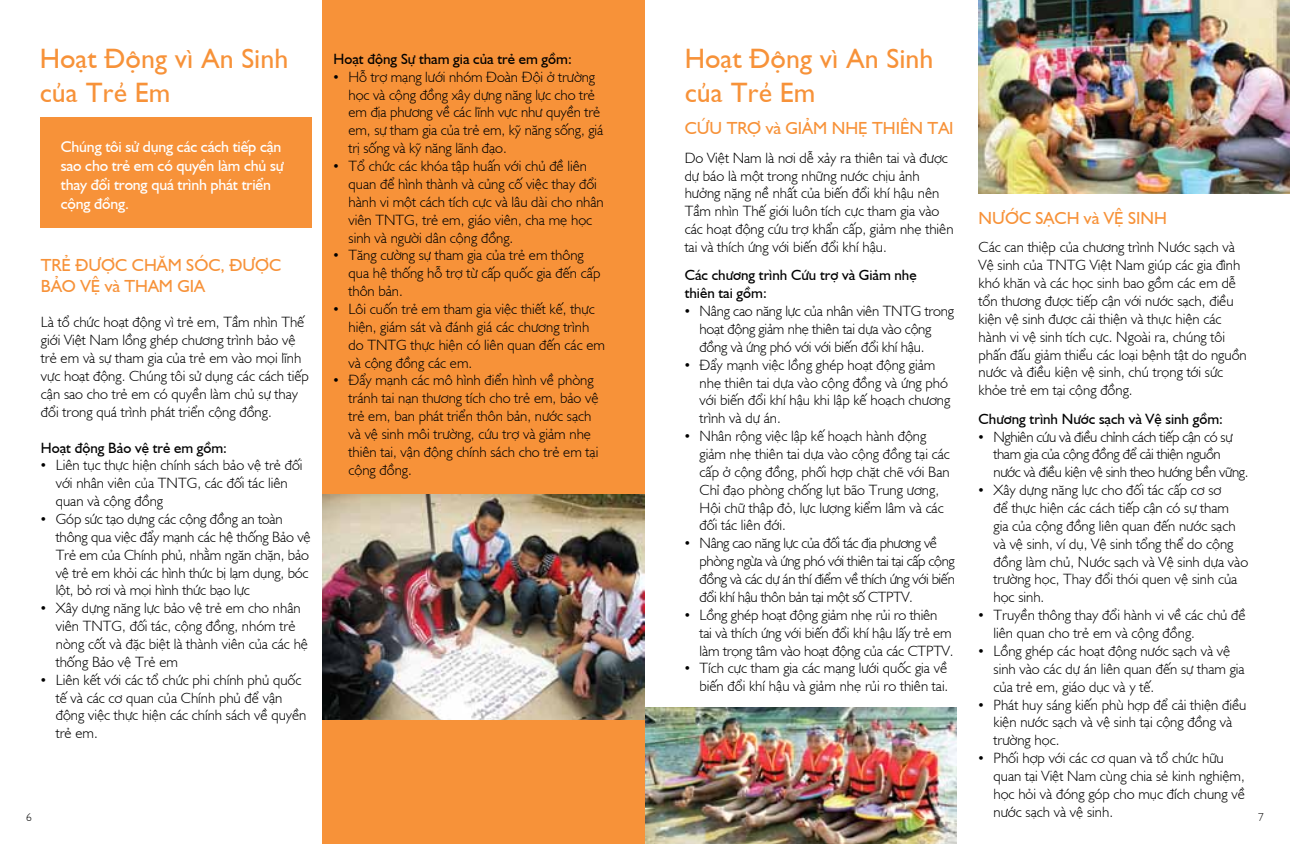
<style>
.page{position:relative;width:1290px;height:844px;background:#fff}
.page>*{position:absolute;margin:0;border:0;box-sizing:border-box;transform-origin:0 0}
.t1{font:28px/33.6px "Gill Sans Regular VU";color:#f79239}
.t2{font:17.5px/21px "Humanist 521 VU";color:#f79239}
.t3{font:15.75px/18.9px "Humanist 521 VU";letter-spacing:-.01em;color:#fff}
.t4{font:14.88px/17.8px "Humanist 521 Light VU";color:#000}
.t5{font:14.88px/17.8px "Humanist 521 Light VU";letter-spacing:-.025em;color:#000}
.t6{font:14.88px/17.8px "Humanist 521 VU";color:#000}
.t7{font:11.38px "Humanist 521 Light VU";color:#000}
.s1{font-family:"Gill Sans Std"}
</style>
<div class="page">
<div style="left:40px;top:117px;width:271px;height:111px;background:#f79239"></div>
<div style="left:322px;top:0;width:323px;height:843px;background:#f79239"></div>
<img style="left:978px;top:0;width:312px;height:193px">
<img style="left:322px;top:495px;width:323px;height:224px">
<img style="left:645px;top:707px;width:311px;height:136px">
<h1 class="t1" style="left:40px;top:40px;width:250px">Hoạt Động vì An Sinh của Trẻ Em</h1>
<h1 class="t1" style="left:685px;top:40px;width:250px">Hoạt Động vì An Sinh của Trẻ Em</h1>
<p class="t6" style="left:334px;top:49px;width:240px">Hoạt động Sự tham gia của trẻ em gồm:</p>
<p class="t4" style="left:348px;top:67px;width:256px;text-indent:-15px"><span class="s1">•</span> Hỗ trợ mạng lưới nhóm Đoàn Đội ở trường học và cộng đồng xây dựng năng lực cho trẻ em địa phương về các lĩnh vực như quyền trẻ em, sự tham gia của trẻ em, kỹ năng sống, giá trị sống và kỹ năng lãnh đạo.</p>
<p class="t4" style="left:348px;top:156px;width:257px;text-indent:-15px"><span class="s1">•</span> Tổ chức các khóa tập huấn với chủ đề liên quan để hình thành và củng cố việc thay đổi hành vi một cách tích cực và lâu dài cho nhân viên TNTG, trẻ em, giáo viên, cha mẹ học sinh và người dân cộng đồng.</p>
<p class="t4" style="left:348px;top:245px;width:253px;text-indent:-15px"><span class="s1">•</span> Tăng cường sự tham gia của trẻ em thông qua hệ thống hỗ trợ từ cấp quốc gia đến cấp thôn bản.</p>
<p class="t4" style="left:348px;top:299px;width:258px;text-indent:-15px"><span class="s1">•</span> Lôi cuốn trẻ em tham gia việc thiết kế, thực hiện, giám sát và đánh giá các chương trình do TNTG thực hiện có liên quan đến các em và cộng đồng các em.</p>
<p class="t4" style="left:348px;top:370px;width:252px;text-indent:-15px"><span class="s1">•</span> Đẩy mạnh các mô hình điển hình về phòng tránh tai nạn thương tích cho trẻ em, bảo vệ trẻ em, ban phát triển thôn bản, nước sạch và vệ sinh môi trường, cứu trợ và giảm nhẹ thiên tai, vận động chính sách cho trẻ em tại cộng đồng.</p>
<p class="t2" style="left:685px;top:116px;width:270px">CỨU TRỢ và GIẢM NHẸ THIÊN TAI</p>
<p class="t4" style="left:685px;top:147px;width:270px">Do Việt Nam là nơi dễ xảy ra thiên tai và được dự báo là một trong những nước chịu ảnh hưởng nặng nề nhất của biến đổi khí hậu nên Tầm nhìn Thế giới luôn tích cực tham gia vào các hoạt động cứu trợ khẩn cấp, giảm nhẹ thiên tai và thích ứng với biến đổi khí hậu.</p>
<p class="t6" style="left:685px;top:265px;width:233px">Các chương trình Cứu trợ và Giảm nhẹ thiên tai gồm:</p>
<p class="t4" style="left:699px;top:301px;width:256px;text-indent:-15px"><span class="s1">•</span> Nâng cao năng lực của nhân viên TNTG trong hoạt động giảm nhẹ thiên tai dựa vào cộng đồng và ứng phó với với biến đổi khí hậu.</p>
<p class="t4" style="left:699px;top:354px;width:252px;text-indent:-15px"><span class="s1">•</span> Đẩy mạnh việc lồng ghép hoạt động giảm nhẹ thiên tai dựa vào cộng đồng và ứng phó với biến đổi khí hậu khi lập kế hoạch chương trình và dự án.</p>
<p class="t4" style="left:699px;top:426px;width:252px;text-indent:-15px"><span class="s1">•</span> Nhân rộng việc lập kế hoạch hành động giảm nhẹ thiên tai dựa vào cộng đồng tại các cấp ở cộng đồng, phối hợp chặt chẽ với Ban Chỉ đạo phòng chống lụt bão Trung ương, Hội chữ thập đỏ, lực lượng kiểm lâm và các đối tác liên đới.</p>
<p class="t5" style="left:699px;top:533px;width:257px;text-indent:-15px"><span class="s1">•</span> Nâng cao năng lực của đối tác địa phương về phòng ngừa và ứng phó với thiên tai tại cấp cộng đồng và các dự án thí điểm về thích ứng với biến đổi khí hậu thôn bản tại một số CTPTV.</p>
<p class="t4" style="left:699px;top:604px;width:256px;text-indent:-15px"><span class="s1">•</span> Lồng ghép hoạt động giảm nhẹ rủi ro thiên<br>tai và thích ứng với biến đổi khí hậu lấy trẻ em làm trọng tâm vào hoạt động của các CTPTV.</p>
<p class="t4" style="left:685px;top:658px;width:265px;text-align:right"><span class="s1">•</span> Tích cực tham gia các mạng lưới quốc gia về biến đổi khí hậu và giảm nhẹ rủi ro thiên tai.</p>
<p class="t3" style="left:61px;top:136px;width:224px">Chúng tôi sử dụng các cách tiếp cận sao cho trẻ em có quyền làm chủ sự thay đổi trong quá trình phát triển cộng đồng.</p>
<p class="t2" style="left:978px;top:206px;width:190px">NƯỚC SẠCH và VỆ SINH</p>
<p class="t4" style="left:978px;top:237px;width:270px">Các can thiệp của chương trình Nước sạch và Vệ sinh của TNTG Việt Nam giúp các gia đình khó khăn và các học sinh bao gồm các em dễ tổn thương được tiếp cận với nước sạch, điều kiện vệ sinh được cải thiện và thực hiện các hành vi vệ sinh tích cực. Ngoài ra, chúng tôi phấn đấu giảm thiểu các loại bệnh tật do nguồn nước và điều kiện vệ sinh, chú trọng tới sức khỏe trẻ em tại cộng đồng.</p>
<p class="t6" style="left:978px;top:408px;width:246px">Chương trình Nước sạch và Vệ sinh gồm:</p>
<p class="t5" style="left:993px;top:426px;width:256px;text-indent:-15px"><span class="s1">•</span> Nghiên cứu và điều chỉnh cách tiếp cận có sự tham gia của cộng đồng để cải thiện nguồn nước và điều kiện vệ sinh theo hướng bền vững.</p>
<p class="t4" style="left:993px;top:480px;width:256px;text-indent:-15px"><span class="s1">•</span> Xây dựng năng lực cho đối tác cấp cơ sơ<br>để thực hiện các cách tiếp cận có sự tham<br>gia của cộng đồng liên quan đến nước sạch và vệ sinh, ví dụ, Vệ sinh tổng thể do cộng đồng làm chủ, Nước sạch và Vệ sinh dựa vào trường học, Thay đổi thói quen vệ sinh của học sinh.</p>
<p class="t4" style="left:993px;top:605px;width:254px;text-indent:-15px"><span class="s1">•</span> Truyền thông thay đổi hành vi về các chủ đề liên quan cho trẻ em và cộng đồng.</p>
<p class="t4" style="left:993px;top:640px;width:253px;text-indent:-15px"><span class="s1">•</span> Lồng ghép các hoạt động nước sạch và vệ sinh vào các dự án liên quan đến sự tham gia của trẻ em, giáo dục và y tế.</p>
<p class="t4" style="left:993px;top:694px;width:254px;text-indent:-15px"><span class="s1">•</span> Phát huy sáng kiến phù hợp để cải thiện điều kiện nước sạch và vệ sinh tại cộng đồng và trường học.</p>
<p class="t4" style="left:993px;top:747px;width:253px;text-indent:-15px"><span class="s1">•</span> Phối hợp với các cơ quan và tổ chức hữu quan tại Việt Nam cùng chia sẻ kinh nghiệm, học hỏi và đóng góp cho mục đích chung về nước sạch và vệ sinh.</p>
<p class="t2" style="left:41px;top:253px;width:242px">TRẺ ĐƯỢC CHĂM SÓC, ĐƯỢC<br>BẢO VỆ và THAM GIA</p>
<p class="t4" style="left:41px;top:312px;width:269px">Là tổ chức hoạt động vì trẻ em, Tầm nhìn Thế giới Việt Nam lồng ghép chương trình bảo vệ trẻ em và sự tham gia của trẻ em vào mọi lĩnh vực hoạt động. Chúng tôi sử dụng các cách tiếp cận sao cho trẻ em có quyền làm chủ sự thay đổi trong quá trình phát triển cộng đồng.</p>
<p class="t6" style="left:41px;top:437px;width:188px">Hoạt động Bảo vệ trẻ em gồm:</p>
<p class="t4" style="left:56px;top:455px;width:248px;text-indent:-15px"><span class="s1">•</span> Liên tục thực hiện chính sách bảo vệ trẻ đối với nhân viên của TNTG, các đối tác liên quan và cộng đồng</p>
<p class="t4" style="left:56px;top:508px;width:256px;text-indent:-15px"><span class="s1">•</span> Góp sức tạo dựng các cộng đồng an toàn thông qua việc đẩy mạnh các hệ thống Bảo vệ Trẻ em của Chính phủ, nhằm ngăn chặn, bảo vệ trẻ em khỏi các hình thức bị lạm dụng, bóc lột, bỏ rơi và mọi hình thức bạo lực</p>
<p class="t4" style="left:56px;top:598px;width:254px;text-indent:-15px"><span class="s1">•</span> Xây dựng năng lực bảo vệ trẻ em cho nhân viên TNTG, đối tác, cộng đồng, nhóm trẻ nòng cốt và đặc biệt là thành viên của các hệ thống Bảo vệ Trẻ em</p>
<p class="t4" style="left:56px;top:669px;width:252px;text-indent:-15px"><span class="s1">•</span> Liên kết với các tổ chức phi chính phủ quốc tế và các cơ quan của Chính phủ để vận động việc thực hiện các chính sách về quyền trẻ em.</p>
<p class="t7" style="left:26px;top:809px;width:7px">6</p>
<p class="t7" style="left:1258px;top:809px;width:7px">7</p>
</div>
